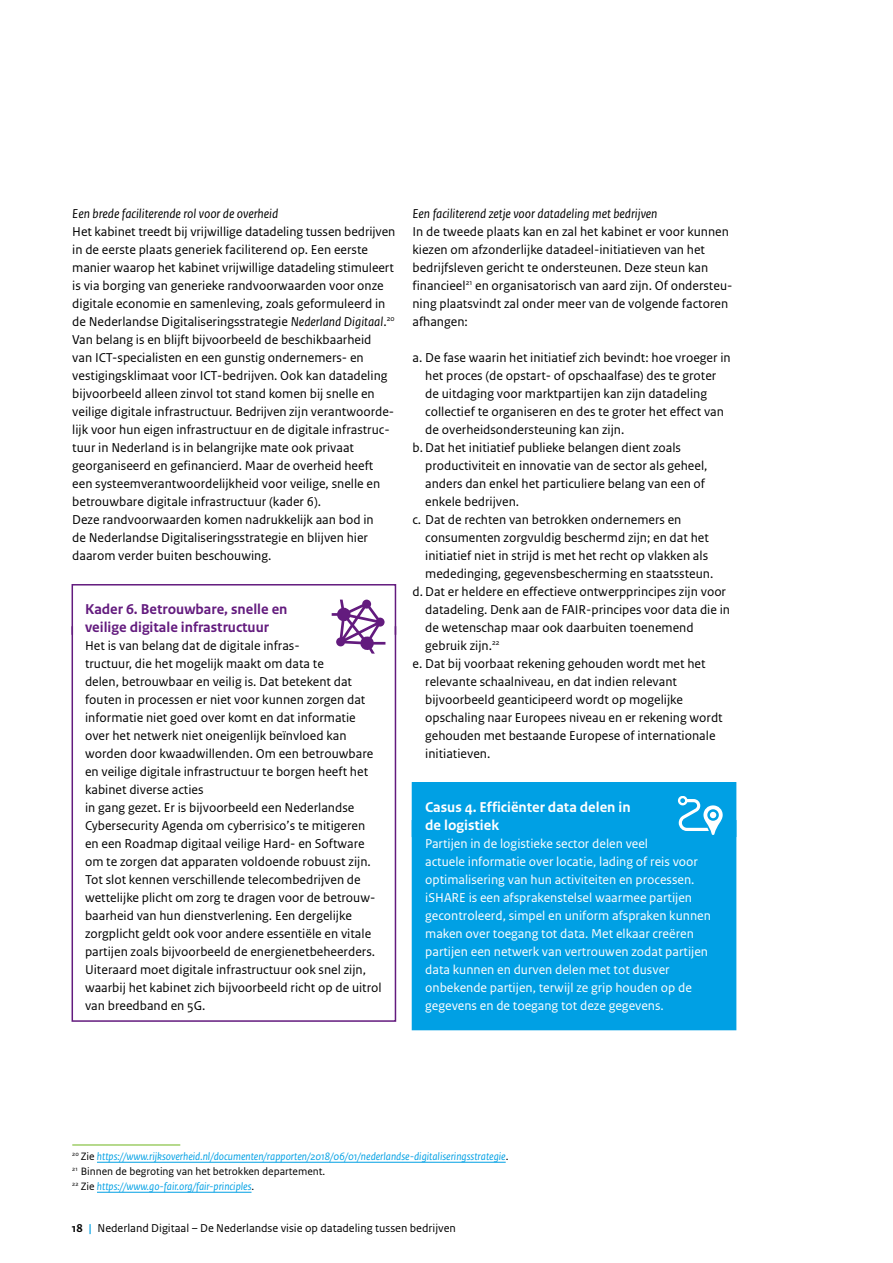
<style>
.page{position:relative;width:893px;height:1263px;background:#fff}
.page>*{position:absolute;margin:0;border:0;box-sizing:border-box;transform-origin:0 0}
.KADER_kop{font:700 15px/18px "Rijksoverheid Sans Text";color:#631b7e}
.CASUS_kop{font:700 15px/18px "Rijksoverheid Sans Text";color:#fff}
._10_RO_Broodtekst_Sa{font:13.5px/18px "Rijksoverheid Sans Text";color:#000}
._11_RO_Opsomming_San{font:13.5px/18px "Rijksoverheid Sans Text";color:#000}
.KADER_plat{font:13.5px/18px "Rijksoverheid Sans Text";color:#000}
.CASUS_plat{font:13.5px/18px "Rijksoverheid Sans Text";color:#fff}
.Tussenkop{font:italic 13.5px "Rijksoverheid Sans Text";color:#000}
.t1{font:12px "Rijksoverheid Sans Text";color:#000}
._14_RO_Voetnoot{font:italic 11.25px "Rijksoverheid Sans Text";color:#00a0e4}
._14_RO_Voetnoot-2{font:11.25px "Rijksoverheid Sans Text";color:#000}
.s1{font-style:italic}
.s2{font-style:normal;color:#000}
.s3{font-weight:700}
.s4{font-weight:700;color:#00a0e4}
</style>
<div class="page">
<div style="left:72px;top:584px;width:324px;height:51px;border:2px solid #631b7e"></div>
<div style="left:72px;top:625px;width:324px;height:397px;border:2px solid #631b7e"></div>
<hr style="left:72px;top:1144px;width:108px;height:1px;background:#6eb41c">
<hr style="left:97px;top:1162px;width:409px;height:1px;background:#00a0e4">
<hr style="left:97px;top:1192px;width:155px;height:1px;background:#00a0e4">
<div style="left:412px;top:783px;width:324px;height:67px;background:#00a0e4"></div>
<div style="left:412px;top:782px;width:324px;height:56px;border:2px solid #00a0e4"></div>
<div style="left:412px;top:820px;width:324px;height:209px;background:#00a0e4"></div>
<div style="left:412px;top:819px;width:324px;height:211px;border:2px solid #00a0e4"></div>
<svg style="left:332px;top:600px;width:53px;height:54px"></svg>
<svg style="left:678px;top:796px;width:45px;height:39px"></svg>
<p class="Tussenkop" style="left:72px;top:206px;width:208px">Een brede faciliterende rol voor de overheid</p>
<p class="_10_RO_Broodtekst_Sa" style="left:72px;top:223px;width:325px">Het kabinet treedt bij vrijwillige datadeling tussen bedrijven in de eerste plaats generiek faciliterend op. Een eerste manier waarop het kabinet vrijwillige datadeling stimuleert is via borging van generieke randvoorwaarden voor onze digitale economie en samenleving, zoals geformuleerd in de Nederlandse Digitaliseringsstrategie <span class="s1">Nederland Digitaal</span>.<sup>20<br></sup>Van belang is en blijft bijvoorbeeld de beschikbaarheid<br>van ICT-specialisten en een gunstig ondernemers- en vestigingsklimaat voor ICT-bedrijven. Ook kan datadeling bijvoorbeeld alleen zinvol tot stand komen bij snelle en veilige digitale infrastructuur. Bedrijven zijn verantwoorde&shy;lijk voor hun eigen infrastructuur en de digitale infrastruc&shy;tuur in Nederland is in belangrijke mate ook privaat georganiseerd en gefinancierd. Maar de overheid heeft een systeemverantwoordelijkheid voor veilige, snelle en betrouwbare digitale infrastructuur (kader 6).<br>Deze randvoorwaarden komen nadrukkelijk aan bod in<br>de Nederlandse Digitaliseringsstrategie en blijven hier daarom verder buiten beschouwing.</p>
<p class="KADER_kop" style="left:85px;top:600px;width:204px">Kader 6. Betrouwbare, snelle en veilige digitale infrastructuur</p>
<p class="KADER_plat" style="left:85px;top:637px;width:298px">Het is van belang dat de digitale infras-<br>tructuur, die het mogelijk maakt om data te<br>delen, betrouwbaar en veilig is. Dat betekent dat fouten in processen er niet voor kunnen zorgen dat informatie niet goed over komt en dat informatie over het netwerk niet oneigenlijk beïnvloed kan worden door kwaadwillenden. Om een betrouwbare en veilige digitale infrastructuur te borgen heeft het kabinet diverse acties<br>in gang gezet. Er is bijvoorbeeld een Nederlandse Cybersecurity Agenda om cyberrisico’s te mitigeren en een Roadmap digitaal veilige Hard- en Software om te zorgen dat apparaten voldoende robuust zijn.<br>Tot slot kennen verschillende telecombedrijven de wettelijke plicht om zorg te dragen voor de betrouw&shy;baarheid van hun dienstverlening. Een dergelijke zorgplicht geldt ook voor andere essentiële en vitale partijen zoals bijvoorbeeld de energienetbeheerders.<br>Uiteraard moet digitale infrastructuur ook snel zijn, waarbij het kabinet zich bijvoorbeeld richt op de uitrol van breedband en 5G.</p>
<p class="Tussenkop" style="left:412px;top:206px;width:247px">Een faciliterend zetje voor datadeling met bedrijven</p>
<p class="_10_RO_Broodtekst_Sa" style="left:412px;top:223px;width:321px">In de tweede plaats kan en zal het kabinet er voor kunnen kiezen om afzonderlijke datadeel-initiatieven van het bedrijfsleven gericht te ondersteunen. Deze steun kan financieel<sup>21</sup> en organisatorisch van aard zijn. Of ondersteu&shy;ning plaatsvindt zal onder meer van de volgende factoren afhangen:</p>
<p class="_11_RO_Opsomming_San" style="left:425px;top:349px;width:307px;text-indent:-13px">a. De fase waarin het initiatief zich bevindt: hoe vroeger in het proces (de opstart- of opschaalfase) des te groter de uitdaging voor marktpartijen kan zijn datadeling collectief te organiseren en des te groter het effect van de overheidsondersteuning kan zijn.</p>
<p class="_11_RO_Opsomming_San" style="left:425px;top:439px;width:284px;text-indent:-13px">b. Dat het initiatief publieke belangen dient zoals productiviteit en innovatie van de sector als geheel, anders dan enkel het particuliere belang van een of enkele bedrijven.</p>
<p class="_11_RO_Opsomming_San" style="left:425px;top:511px;width:290px;text-indent:-13px">c. Dat de rechten van betrokken ondernemers en consumenten zorgvuldig beschermd zijn; en dat het initiatief niet in strijd is met het recht op vlakken als mededinging, gegevensbescherming en staatssteun.</p>
<p class="_11_RO_Opsomming_San" style="left:425px;top:583px;width:306px;text-indent:-13px">d. Dat er heldere en effectieve ontwerpprincipes zijn voor datadeling. Denk aan de FAIR-principes voor data die in de wetenschap maar ook daarbuiten toenemend gebruik zijn.<sup>22</sup></p>
<p class="_11_RO_Opsomming_San" style="left:425px;top:655px;width:299px;text-indent:-13px">e. Dat bij voorbaat rekening gehouden wordt met het relevante schaalniveau, en dat indien relevant bijvoorbeeld geanticipeerd wordt op mogelijke opschaling naar Europees niveau en er rekening wordt gehouden met bestaande Europese of internationale initiatieven.</p>
<p class="CASUS_kop" style="left:425px;top:798px;width:207px">Casus 4. Efficiënter data delen in de logistiek</p>
<p class="CASUS_plat" style="left:425px;top:835px;width:287px">Partijen in de logistieke sector delen veel<br>actuele informatie over locatie, lading of reis voor optimalisering van hun activiteiten en processen. iSHARE is een afsprakenstelsel waarmee partijen gecontroleerd, simpel en uniform afspraken kunnen maken over toegang tot data. Met elkaar creëren partijen een netwerk van vertrouwen zodat partijen data kunnen en durven delen met tot dusver onbekende partijen, terwijl ze grip houden op de gegevens en de toegang tot deze gegevens.</p>
<p class="_14_RO_Voetnoot" style="left:72px;top:1150px;width:438px"><sup>20</sup> <span class="s2">Zie</span> https://www.rijksoverheid.nl/documenten/rapporten/2018/06/01/nederlandse-digitaliseringsstrategie<span class="s2">.</span></p>
<p class="_14_RO_Voetnoot-2" style="left:72px;top:1165px;width:254px"><sup>21</sup> Binnen de begroting van het betrokken departement.</p>
<p class="_14_RO_Voetnoot" style="left:72px;top:1180px;width:183px"><sup>22</sup> <span class="s2">Zie</span> https://www.go-fair.org/fair-principles<span class="s2">.</span></p>
<p class="t1" style="left:72px;top:1221px;width:386px"><span class="s3">18</span> <span class="s4">|</span> Nederland Digitaal – De Nederlandse visie op datadeling tussen bedrijven</p>
</div>
